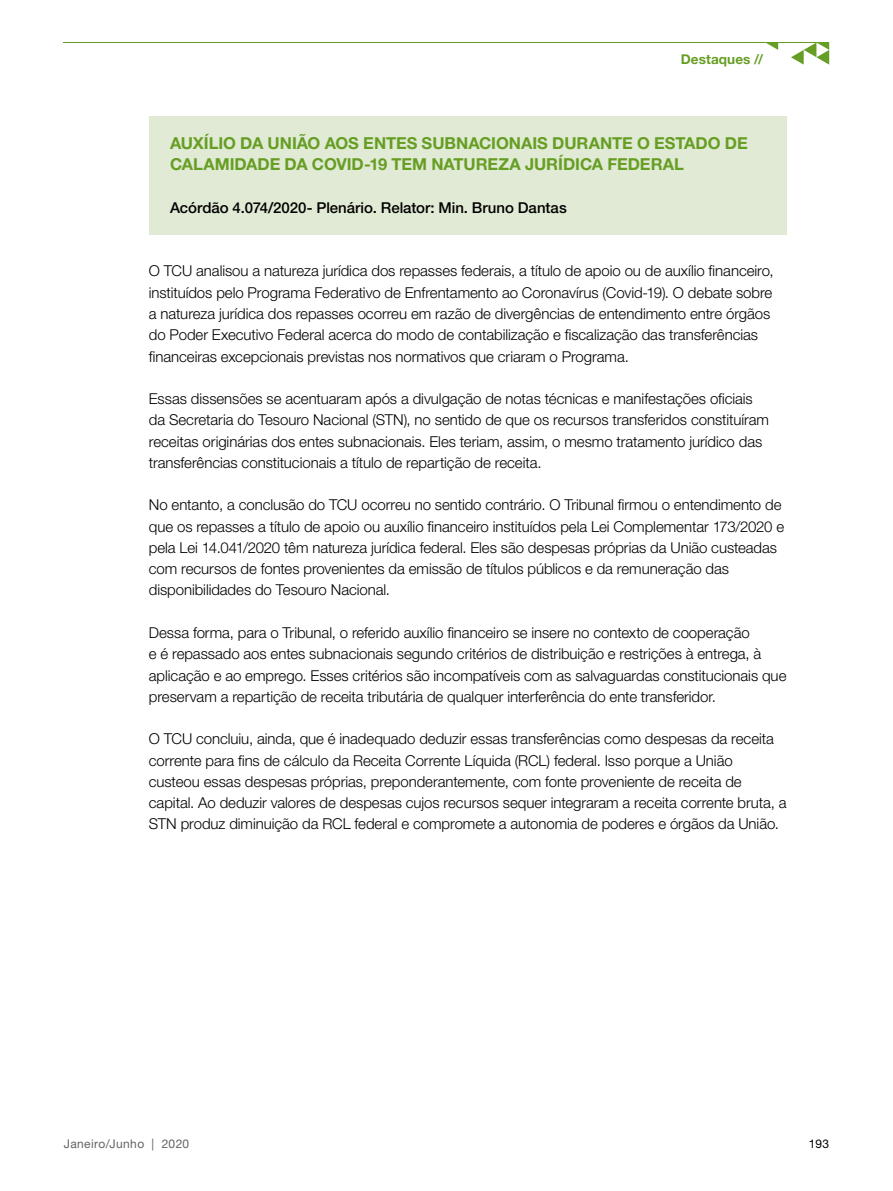
<style>
.page{position:relative;width:893px;height:1191px;background:#fff}
.page>*{position:absolute;margin:0;border:0;box-sizing:border-box;transform-origin:0 0}
.t1{font:700 16.5px/21.3px "Helvetica Neue LT Std";letter-spacing:-.005em;color:#669e24}
.t2{font:300 15px/21.3px "Helvetica Neue LT Std";letter-spacing:-.005em;color:#000}
.t3{font:500 15px "Helvetica Neue LT Std";letter-spacing:-.005em;color:#000}
.t4{font:700 13.5px "Helvetica Neue LT Std";letter-spacing:.01em;color:#669e24}
.t5{font:12px "Helvetica Neue LT Std";letter-spacing:.03em;color:#646363}
.t6{font:12px "Helvetica Neue LT Std";color:#000}
</style>
<div class="page">
<hr style="left:64px;top:42px;width:765px;height:1px;background:#669e24">
<svg style="left:766px;top:43px;width:12px;height:7px"></svg>
<svg style="left:791px;top:43px;width:38px;height:22px"></svg>
<div style="left:149px;top:116px;width:638px;height:118px;background:#e1ead4"></div>
<p class="t4" style="left:681px;top:51px;width:84px">Destaques //</p>
<p class="t1" style="left:170px;top:132px;width:579px">AUXÍLIO DA UNIÃO AOS ENTES SUBNACIONAIS DURANTE O ESTADO DE<br>CALAMIDADE DA COVID-19 TEM NATUREZA JURÍDICA FEDERAL</p>
<p class="t3" style="left:170px;top:198px;width:398px">Acórdão 4.074/2020- Plenário. Relator: Min. Bruno Dantas</p>
<p class="t2" style="left:149px;top:260px;width:626px">O TCU analisou a natureza jurídica dos repasses federais, a título de apoio ou de auxílio financeiro, instituídos pelo Programa Federativo de Enfrentamento ao Coronavírus (Covid-19). O debate sobre a natureza jurídica dos repasses ocorreu em razão de divergências de entendimento entre órgãos do Poder Executivo Federal acerca do modo de contabilização e fiscalização das transferências financeiras excepcionais previstas nos normativos que criaram o Programa.</p>
<p class="t2" style="left:149px;top:388px;width:622px">Essas dissensões se acentuaram após a divulgação de notas técnicas e manifestações oficiais da Secretaria do Tesouro Nacional (STN), no sentido de que os recursos transferidos constituíram receitas originárias dos entes subnacionais. Eles teriam, assim, o mesmo tratamento jurídico das transferências constitucionais a título de repartição de receita.</p>
<p class="t2" style="left:149px;top:494px;width:637px">No entanto, a conclusão do TCU ocorreu no sentido contrário. O Tribunal firmou o entendimento de que os repasses a título de apoio ou auxílio financeiro instituídos pela Lei Complementar 173/2020 e pela Lei 14.041/2020 têm natureza jurídica federal. Eles são despesas próprias da União custeadas com recursos de fontes provenientes da emissão de títulos públicos e da remuneração das disponibilidades do Tesouro Nacional.</p>
<p class="t2" style="left:149px;top:621px;width:639px">Dessa forma, para o Tribunal, o referido auxílio financeiro se insere no contexto de cooperação<br>e é repassado aos entes subnacionais segundo critérios de distribuição e restrições à entrega, à aplicação e ao emprego. Esses critérios são incompatíveis com as salvaguardas constitucionais que preservam a repartição de receita tributária de qualquer interferência do ente transferidor.</p>
<p class="t2" style="left:149px;top:728px;width:639px">O TCU concluiu, ainda, que é inadequado deduzir essas transferências como despesas da receita corrente para fins de cálculo da Receita Corrente Líquida (RCL) federal. Isso porque a União custeou essas despesas próprias, preponderantemente, com fonte proveniente de receita de capital. Ao deduzir valores de despesas cujos recursos sequer integraram a receita corrente bruta, a STN produz diminuição da RCL federal e compromete a autonomia de poderes e órgãos da União.</p>
<p class="t5" style="left:64px;top:1137px;width:127px">Janeiro/Junho | 2020</p>
<p class="t6" style="left:809px;top:1137px;width:22px">193</p>
</div>
